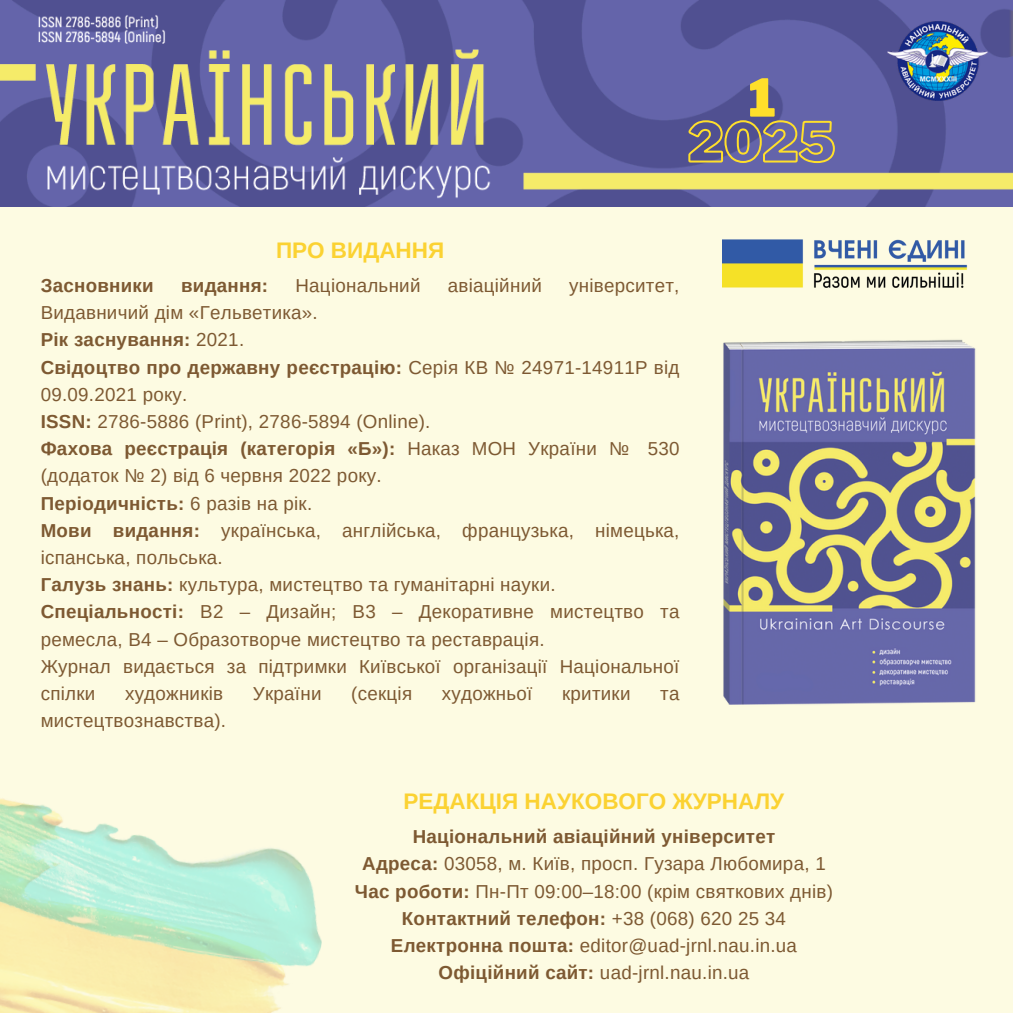
<style>
.page{position:relative;width:1013px;height:1013px;background:#fff}
.page>*{position:absolute;margin:0;border:0;box-sizing:border-box;transform-origin:0 0}
.t1{font:900 51.75px "Libre Franklin";color:#ffdf2b}
.t2{font:700 22.5px "Arimo";color:#fbd232}
.t3{font:18.75px/27.2px "Arimo";letter-spacing:.015em;color:#7d5932}
.t4{font:700 18.75px "Arimo";letter-spacing:.015em;color:#7d5932}
.s1{font-weight:400}
.s2{font-weight:700}
</style>
<div class="page">
<div style="left:0;top:0;width:1012px;height:1012px;background:#fdfbe2"></div>
<img style="left:0;top:0;width:1012px;height:206px">
<img style="left:722px;top:239px;width:246px;height:49px">
<img style="left:887px;top:21px;width:100px;height:80px">
<img style="left:723px;top:339px;width:253px;height:366px">
<svg style="left:687px;top:119px;width:149px;height:45px;background:#817984"></svg>
<img style="left:0;top:798px;width:322px;height:214px">
<p class="t2" style="left:276px;top:237px;width:170px">ПРО ВИДАННЯ</p>
<h1 class="t4" style="left:41px;top:275px;width:115px">Засновники</h1>
<h1 class="t4" style="left:181px;top:275px;width:89px">видання:</h1>
<h1 class="t3" style="left:295px;top:272px;width:126px">Національний</h1>
<h1 class="t3" style="left:448px;top:272px;width:96px">авіаційний</h1>
<h1 class="t3" style="left:569px;top:272px;width:112px">університет,</h1>
<h1 class="t3" style="left:41px;top:299px;width:278px">Видавничий дім «Гельветика».</h1>
<p class="t4" style="left:41px;top:329px;width:205px">Рік заснування: <span class="s1">2021.</span></p>
<h2 class="t3" style="left:41px;top:353px;width:640px"><span class="s2">Свідоцтво про державну реєстрацію:</span> Серія КВ № 24971-14911Р від<br>09.09.2021 року.</h2>
<p class="t3" style="left:41px;top:408px;width:391px"><span class="s2">ISSN:</span> 2786-5886 (Print), 2786-5894 (Online).</p>
<p class="t3" style="left:41px;top:435px;width:640px"><span class="s2">Фахова реєстрація (категорія «Б»):</span> Наказ МОН України № 530 (додаток № 2) від 6 червня 2022 року.</p>
<p class="t4" style="left:41px;top:492px;width:273px">Періодичність: <span class="s1">6 разів на рік.</span></p>
<p class="t3" style="left:41px;top:516px;width:640px"><span class="s2">Мови видання:</span> українська, англійська, французька, німецька, іспанська, польська.</p>
<p class="t3" style="left:41px;top:571px;width:516px"><span class="s2">Галузь знань:</span> культура, мистецтво та гуманітарні науки.</p>
<p class="t3" style="left:41px;top:598px;width:640px"><span class="s2">Спеціальності:</span> B2 – Дизайн; B3 – Декоративне мистецтво та ремесла, B4 – Образотворче мистецтво та реставрація.</p>
<p class="t3" style="left:41px;top:652px;width:640px">Журнал видається за підтримки Київської організації Національної спілки</p>
<p class="t3" style="left:125px;top:680px;width:100px">художників</p>
<p class="t3" style="left:253px;top:680px;width:70px">України</p>
<p class="t3" style="left:351px;top:680px;width:62px">(секція</p>
<p class="t3" style="left:442px;top:680px;width:92px">художньої</p>
<p class="t3" style="left:562px;top:680px;width:70px">критики</p>
<p class="t3" style="left:660px;top:680px;width:21px">та</p>
<p class="t3" style="left:41px;top:707px;width:187px">мистецтвознавства).</p>
<p class="t1" style="left:748px;top:67px;width:29px">1</p>
<h2 class="t2" style="left:403px;top:788px;width:382px">РЕДАКЦІЯ НАУКОВОГО ЖУРНАЛУ</h2>
<p class="t4" style="left:413px;top:826px;width:364px">Національний авіаційний університет</p>
<p class="t3" style="left:362px;top:850px;width:465px"><span class="s2">Адреса:</span> 03058, м. Київ, просп. Гузара Любомира, 1</p>
<p class="t3" style="left:355px;top:877px;width:479px"><span class="s2">Час роботи:</span> Пн-Пт 09:00–18:00 (крім святкових днів)</p>
<p class="t4" style="left:402px;top:907px;width:385px">Контактний телефон: <span class="s1">+38 (068) 620 25 34</span></p>
<p class="t3" style="left:391px;top:931px;width:407px"><span class="s2">Електронна пошта:</span> editor@uad-jrnl.nau.in.ua</p>
<p class="t3" style="left:438px;top:959px;width:312px"><span class="s2">Офіційний сайт:</span> uad-jrnl.nau.in.ua</p>
</div>
